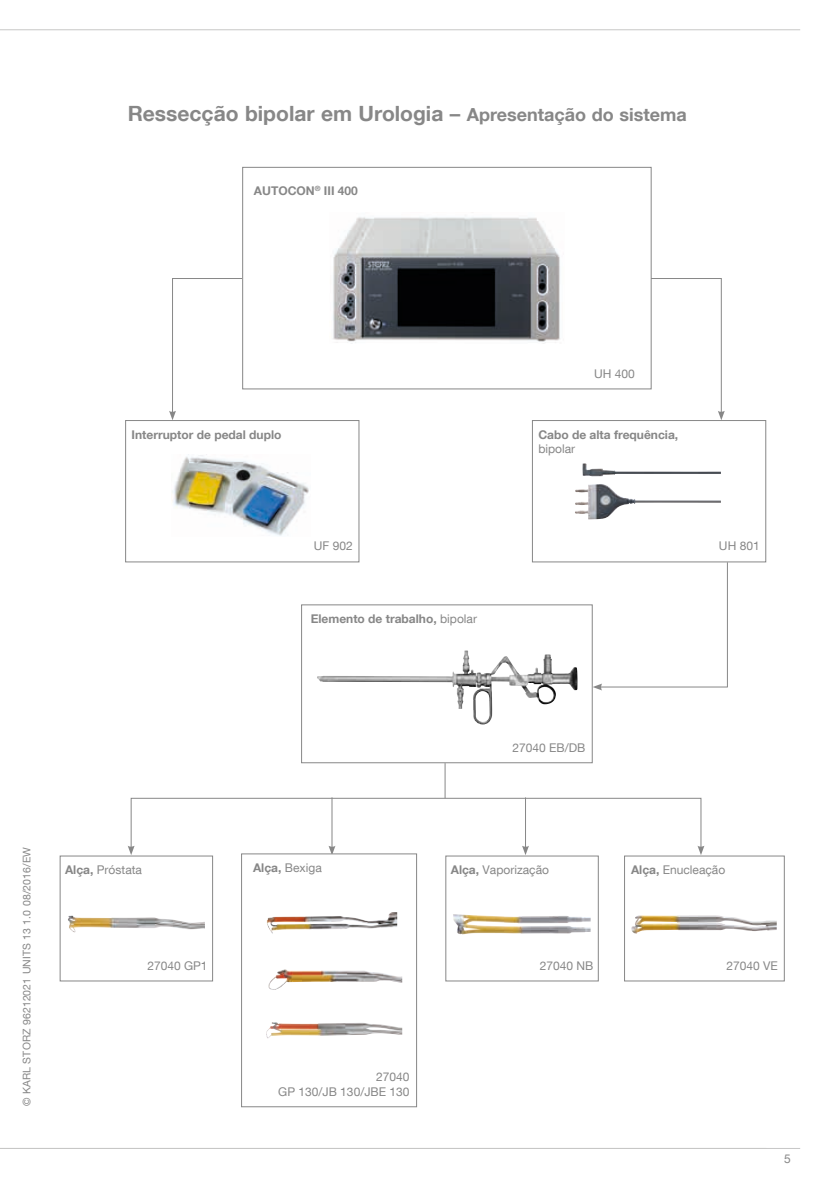
<style>
.page{position:relative;width:830px;height:1191px;background:#fff}
.page>*{position:absolute;margin:0;border:0;box-sizing:border-box;transform-origin:0 0}
.t1{font:700 21px "KS Helvetica Neue";color:#878787}
.t2{font:12px/14.4px "KS Helvetica Neue";color:#878787;text-align:right}
.t3{font:700 12px "KS Helvetica Neue";color:#878787}
.t4{font:10.5px "KS Helvetica Neue";letter-spacing:.01em;color:#878787}
.s1{font-size:18px}
.s2{font-weight:400}
.s3{font-weight:700}
</style>
<div class="page">
<hr style="left:0;top:29px;width:799px;height:1px;background:#c7c7c6">
<hr style="left:0;top:1148px;width:799px;height:1px;background:#c7c7c6">
<svg style="left:172px;top:278px;width:549px;height:133px"></svg>
<svg style="left:169px;top:411px;width:7px;height:9px"></svg>
<svg style="left:718px;top:411px;width:6px;height:9px"></svg>
<hr style="left:599px;top:686px;width:128px;height:1px;background:#878787">
<svg style="left:592px;top:683px;width:9px;height:7px"></svg>
<img style="left:453px;top:914px;width:137px;height:20px">
<div style="left:445px;top:855px;width:153px;height:126px;border:1px solid #878787"></div>
<img style="left:68px;top:915px;width:137px;height:17px">
<div style="left:60px;top:855px;width:153px;height:126px;border:1px solid #878787"></div>
<img style="left:267px;top:912px;width:130px;height:22px">
<div style="left:241px;top:853px;width:176px;height:254px;border:1px solid #878787"></div>
<img style="left:631px;top:915px;width:145px;height:19px">
<div style="left:624px;top:855px;width:160px;height:126px;border:1px solid #878787"></div>
<div style="left:242px;top:167px;width:408px;height:222px;background:#fff"></div>
<img style="left:333px;top:212px;width:227px;height:132px">
<div style="left:242px;top:167px;width:409px;height:222px;border:1px solid #878787"></div>
<svg style="left:128px;top:797px;width:576px;height:58px"></svg>
<hr style="left:444px;top:763px;width:1px;height:35px;background:#878787">
<img style="left:172px;top:455px;width:137px;height:81px">
<div style="left:125px;top:420px;width:234px;height:142px;border:1px solid #878787"></div>
<img style="left:317px;top:650px;width:173px;height:74px">
<div style="left:301px;top:604px;width:291px;height:159px;border:1px solid #878787"></div>
<img style="left:575px;top:463px;width:145px;height:56px">
<div style="left:531px;top:420px;width:234px;height:142px;border:1px solid #878787"></div>
<hr style="left:726px;top:562px;width:1px;height:125px;background:#878787">
<img style="left:268px;top:969px;width:134px;height:21px">
<img style="left:266px;top:1022px;width:136px;height:17px">
<h1 class="t1" style="left:128px;top:101px;width:560px">Ressecção bipolar em Urologia – <span class="s1">Apresentação do sistema</span></h1>
<p class="t3" style="left:254px;top:184px;width:105px">AUTOCON<sup>®</sup> III 400</p>
<p class="t3" style="left:131px;top:427px;width:151px">Interruptor de pedal duplo</p>
<p class="t2" style="left:314px;top:538px;width:40px">UF 902</p>
<p class="t3" style="left:310px;top:611px;width:168px">Elemento de trabalho, <span class="s2">bipolar</span></p>
<p class="t2" style="left:593px;top:366px;width:42px">UH 400</p>
<p class="t3" style="left:538px;top:427px;width:141px">Cabo de alta frequência,</p>
<p class="t2" style="left:538px;top:441px;width:38px">bipolar</p>
<p class="t2" style="left:718px;top:538px;width:42px">UH 801</p>
<p class="t2" style="left:512px;top:740px;width:74px">27040 EB/DB</p>
<p class="t4" style="left:20px;top:1106px;width:260px;rotate:-90deg">© KARL STORZ 96212021 UNITS 13 1.0 08/2016/EW</p>
<p class="t2" style="left:65px;top:862px;width:78px"><span class="s3">Alça,</span> Próstata</p>
<p class="t2" style="left:253px;top:860px;width:70px"><span class="s3">Alça,</span> Bexiga</p>
<p class="t2" style="left:450px;top:862px;width:100px"><span class="s3">Alça,</span> Vaporização</p>
<p class="t2" style="left:630px;top:862px;width:96px"><span class="s3">Alça,</span> Enucleação</p>
<p class="t2" style="left:147px;top:958px;width:62px">27040 GP1</p>
<p class="t2" style="left:539px;top:958px;width:55px">27040 NB</p>
<p class="t2" style="left:278px;top:1069px;width:133px">27040<br>GP 130/JB 130/JBE 130</p>
<p class="t2" style="left:726px;top:958px;width:53px">27040 VE</p>
<p class="t2" style="left:783px;top:1151px;width:8px">5</p>
</div>
